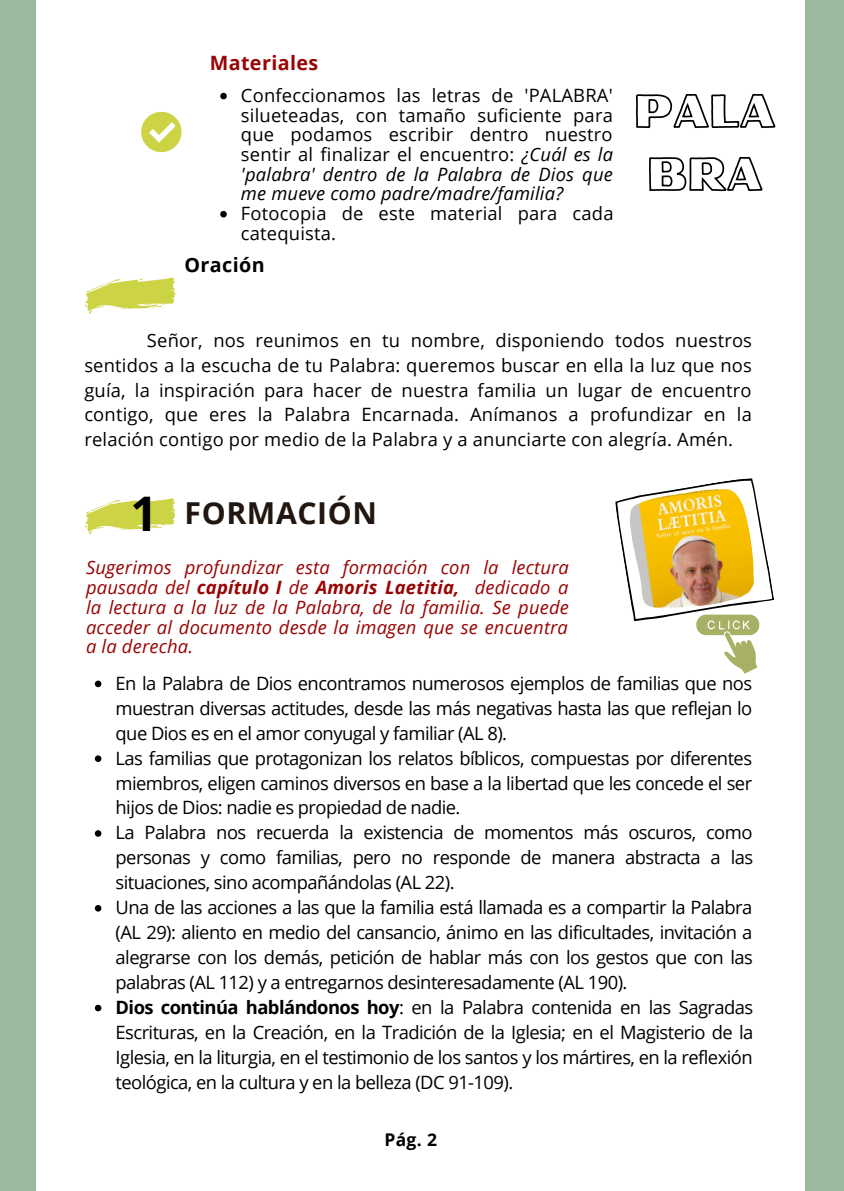
<style>
.page{position:relative;width:844px;height:1191px;background:#fff}
.page>*{position:absolute;margin:0;border:0;box-sizing:border-box;transform-origin:0 0}
.t1{font:700 30.28px "Open Sans";letter-spacing:.02em;color:#211710}
.t2{font:700 19.78px "Open Sans";letter-spacing:.02em;color:#990404}
.t3{font:700 19.78px "Open Sans";letter-spacing:.02em;color:#000}
.t4{font:18.38px/24.8px "Open Sans";letter-spacing:-.03em;color:#000;text-align:justify}
.t5{font:italic 18.38px/19.6px "Open Sans";letter-spacing:.01em;color:#990404;text-align:justify}
.t6{font:18.38px/19.6px "Open Sans";letter-spacing:.01em;color:#000}
.t7{font:700 17.5px "Open Sans";color:#000}
.s1{font-style:italic}
.s2{font-size:47.6px;color:#000}
.s3{font-weight:700}
</style>
<div class="page">
<div style="left:0;top:0;width:843px;height:1190px;background:#9bb99e"></div>
<div style="left:36px;top:0;width:768px;height:1190px;background:#fff"></div>
<svg style="left:141px;top:111px;width:41px;height:42px"></svg>
<svg style="left:84px;top:277px;width:92px;height:37px"></svg>
<svg style="left:85px;top:498px;width:91px;height:36px"></svg>
<svg style="left:95px;top:680px;width:6px;height:7px"></svg>
<svg style="left:95px;top:755px;width:6px;height:7px"></svg>
<svg style="left:95px;top:830px;width:6px;height:6px"></svg>
<svg style="left:95px;top:905px;width:6px;height:6px"></svg>
<svg style="left:95px;top:1004px;width:6px;height:7px"></svg>
<svg style="left:615px;top:478px;width:159px;height:195px"></svg>
<svg style="left:220px;top:93px;width:7px;height:6px"></svg>
<svg style="left:220px;top:211px;width:7px;height:6px"></svg>
<svg style="left:636px;top:93px;width:140px;height:35px"></svg>
<svg style="left:649px;top:156px;width:114px;height:36px"></svg>
<p class="t2" style="left:210px;top:49px;width:110px">Materiales</p>
<p class="t4" style="left:241px;top:85px;width:373px;line-height:19.6px">Confeccionamos las letras de 'PALABRA' silueteadas, con tamaño suficiente para que podamos escribir dentro nuestro sentir al finalizar el encuentro: <span class="s1">¿Cuál es la 'palabra' dentro de la Palabra de Dios que me mueve como padre/madre/familia?</span></p>
<p class="t6" style="left:241px;top:203px;width:374px">Fotocopia de este material para cada catequista.</p>
<p class="t3" style="left:184px;top:251px;width:82px">Oración</p>
<p class="t4" style="left:84px;top:327px;width:669px;text-indent:63px">Señor, nos reunimos en tu nombre, disponiendo todos nuestros sentidos a la escucha de tu Palabra: queremos buscar en ella la luz que nos guía, la inspiración para hacer de nuestra familia un lugar de encuentro contigo, que eres la Palabra Encarnada. Anímanos a profundizar en la relación contigo por medio de la Palabra y a anunciarte con alegría. Amén.</p>
<h1 class="t1" style="left:130px;top:492px;width:248px"><span class="s2">1</span> FORMACIÓN</h1>
<p class="t5" style="left:86px;top:557px;width:484px">Sugerimos profundizar esta formación con la lectura pausada del <span class="s3">capítulo I</span> de <span class="s3">Amoris Laetitia,</span> dedicado a la lectura a la luz de la Palabra, de la familia. Se puede acceder al documento desde la imagen que se encuentra a la derecha.</p>
<p class="t4" style="left:116px;top:670px;width:639px;text-align:left">En la Palabra de Dios encontramos numerosos ejemplos de familias que nos muestran diversas actitudes, desde las más negativas hasta las que reflejan lo que Dios es en el amor conyugal y familiar (AL 8).<br>Las familias que protagonizan los relatos bíblicos, compuestas por diferentes miembros, eligen caminos diversos en base a la libertad que les concede el ser hijos de Dios: nadie es propiedad de nadie.<br>La Palabra nos recuerda la existencia de momentos más oscuros, como personas y como familias, pero no responde de manera abstracta a las situaciones, sino acompañándolas (AL 22).<br>Una de las acciones a las que la familia está llamada es a compartir la Palabra (AL 29): aliento en medio del cansancio, ánimo en las dificultades, invitación a alegrarse con los demás, petición de hablar más con los gestos que con las palabras (AL 112) y a entregarnos desinteresadamente (AL 190).<br><span class="s3">Dios continúa hablándonos hoy</span>: en la Palabra contenida en las Sagradas Escrituras, en la Creación, en la Tradición de la Iglesia; en el Magisterio de la Iglesia, en la liturgia, en el testimonio de los santos y los mártires, en la reflexión teológica, en la cultura y en la belleza (DC 91-109).</p>
<p class="t7" style="left:384px;top:1126px;width:54px">Pág. 2</p>
</div>
